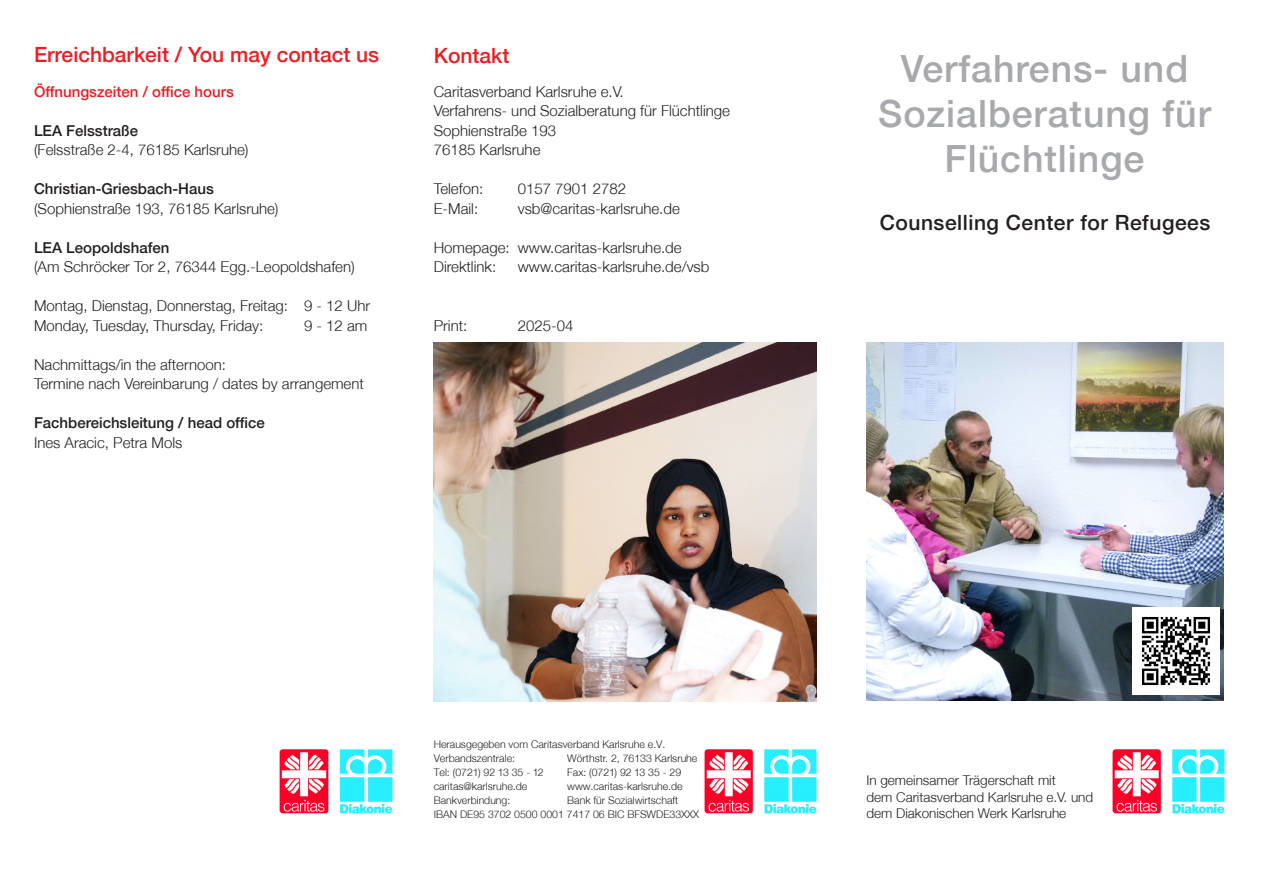
<style>
.page{position:relative;width:1263px;height:893px;background:#fff}
.page>*{position:absolute;margin:0;border:0;box-sizing:border-box;transform-origin:0 0}
.t1{font:500 37.5px/45px "Helvetica Neue";letter-spacing:.025em;color:#a8a9ad;text-align:center}
.t2{font:500 21px "Helvetica Neue";color:#ee1d23}
.t3{font:500 21px "Helvetica Neue";letter-spacing:.025em;color:#231f20}
.t4{font:300 15px/19.5px "Helvetica Neue";color:#231f20}
.t5{font:500 15px "Helvetica Neue";color:#231f20}
.t6{font:500 15px "Helvetica Neue";color:#ee1d23}
.t7{font:300 13.5px/16.5px "Helvetica Neue";color:#231f20}
.t8{font:300 10.5px/14px "Helvetica Neue";color:#231f20}
</style>
<div class="page">
<img style="left:704px;top:749px;width:113px;height:65px">
<img style="left:1112px;top:749px;width:113px;height:65px">
<img style="left:279px;top:749px;width:114px;height:65px">
<img style="left:866px;top:342px;width:358px;height:358px">
<img style="left:434px;top:342px;width:382px;height:360px">
<img style="left:1132px;top:608px;width:87px;height:87px">
<h2 class="t2" style="left:34px;top:42px;width:347px">Erreichbarkeit / You may contact us</h2>
<h2 class="t2" style="left:434px;top:43px;width:77px">Kontakt</h2>
<p class="t6" style="left:34px;top:83px;width:201px">Öffnungszeiten / office hours</p>
<p class="t5" style="left:34px;top:122px;width:106px">LEA Felsstraße</p>
<p class="t4" style="left:34px;top:140px;width:216px">(Felsstraße 2-4, 76185 Karlsruhe)</p>
<p class="t5" style="left:34px;top:180px;width:181px">Christian-Griesbach-Haus</p>
<p class="t4" style="left:34px;top:198px;width:246px">(Sophienstraße 193, 76185 Karlsruhe)</p>
<p class="t5" style="left:34px;top:239px;width:137px">LEA Leopoldshafen</p>
<p class="t4" style="left:34px;top:257px;width:322px">(Am Schröcker Tor 2, 76344 Egg.-Leopoldshafen)</p>
<p class="t4" style="left:34px;top:296px;width:338px">Montag, Dienstag, Donnerstag, Freitag: 9 - 12 Uhr<br>Monday, Tuesday, Thursday, Friday:</p>
<p class="t4" style="left:434px;top:81px;width:298px">Caritasverband Karlsruhe e.V.<br>Verfahrens- und Sozialberatung für Flüchtlinge<br>Sophienstraße 193<br>76185 Karlsruhe</p>
<p class="t4" style="left:434px;top:179px;width:51px">Telefon:</p>
<p class="t4" style="left:518px;top:179px;width:110px">0157 7901 2782</p>
<p class="t4" style="left:434px;top:198px;width:46px">E-Mail:</p>
<p class="t4" style="left:518px;top:198px;width:164px">vsb@caritas-karlsruhe.de</p>
<p class="t4" style="left:434px;top:237px;width:249px">Homepage: www.caritas-karlsruhe.de<br>Direktlink:</p>
<p class="t4" style="left:518px;top:257px;width:193px">www.caritas-karlsruhe.de/vsb</p>
<p class="t4" style="left:434px;top:315px;width:35px">Print:</p>
<p class="t4" style="left:518px;top:315px;width:57px">2025-04</p>
<p class="t4" style="left:304px;top:315px;width:65px">9 - 12 am</p>
<p class="t4" style="left:34px;top:354px;width:331px">Nachmittags/in the afternoon:<br>Termine nach Vereinbarung / dates by arrangement</p>
<p class="t5" style="left:34px;top:414px;width:232px">Fachbereichsleitung / head office</p>
<p class="t4" style="left:34px;top:432px;width:150px">Ines Aracic, Petra Mols</p>
<p class="t8" style="left:434px;top:737px;width:233px">Herausgegeben vom Caritasverband Karlsruhe e.V.<br>Verbandszentrale:</p>
<p class="t8" style="left:567px;top:751px;width:132px">Wörthstr. 2, 76133 Karlsruhe</p>
<p class="t8" style="left:434px;top:765px;width:112px">Tel: (0721) 92 13 35 - 12</p>
<p class="t8" style="left:567px;top:765px;width:116px">Fax: (0721) 92 13 35 - 29</p>
<p class="t8" style="left:434px;top:779px;width:95px">caritas@karlsruhe.de</p>
<p class="t8" style="left:567px;top:779px;width:117px">www.caritas-karlsruhe.de</p>
<p class="t8" style="left:434px;top:793px;width:78px">Bankverbindung:</p>
<p class="t8" style="left:434px;top:793px;width:267px;text-indent:133px">Bank für Sozialwirtschaft<br>IBAN DE95 3702 0500 0001 7417 06 BIC BFSWDE33XXX</p>
<h1 class="t1" style="left:878px;top:46px;width:334px">Verfahrens- und<br>Sozialberatung für<br>Flüchtlinge</h1>
<h2 class="t3" style="left:880px;top:210px;width:332px">Counselling Center for Refugees</h2>
<p class="t7" style="left:866px;top:772px;width:228px">In gemeinsamer Trägerschaft mit<br>dem Caritasverband Karlsruhe e.V. und dem Diakonischen Werk Karlsruhe</p>
</div>
